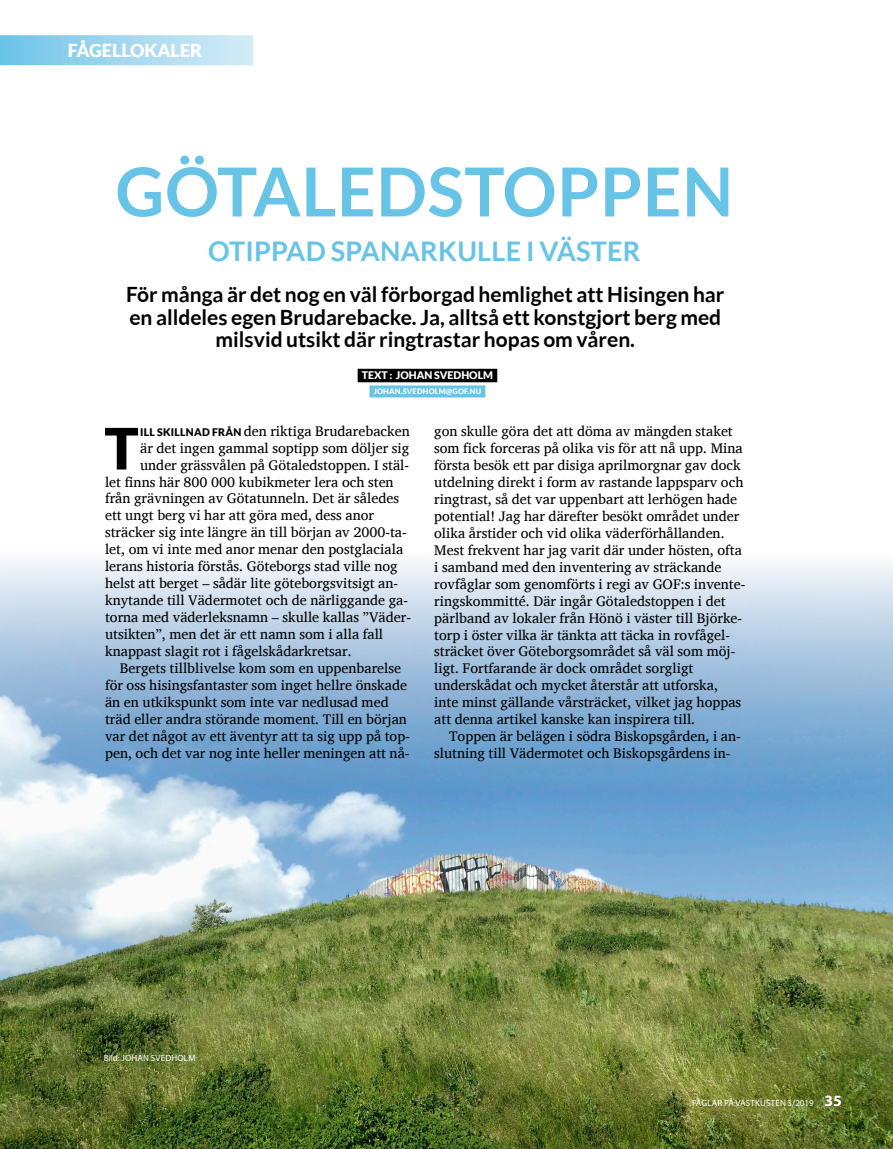
<style>
.page{position:relative;width:893px;height:1149px;background:#fff}
.page>*{position:absolute;margin:0;border:0;box-sizing:border-box;transform-origin:0 0}
.t1{font:700 67.5px "Lato";letter-spacing:.01em;color:#67c4e6}
.t2{font:900 57.15px "Lato";color:#000}
.t3{font:700 27px "Lato";letter-spacing:.01em;color:#67c4e6}
.t4{font:700 21px/22.2px "Lato";color:#000;text-align:center}
.t5{font:900 18px "Lato";color:#fff}
.t6{font:14.25px/17px "Charis SIL";color:#000}
.t7{font:900 10.5px "Lato";color:#fff}
.t8{font:9px "Myriad Pro";letter-spacing:.02em;color:#fff}
.t9{font:900 7.5px "Lato";letter-spacing:.025em;color:#fff}
.s1{font-family:"Lato";font-weight:900;font-size:10.5px}
.s2{font-weight:700;font-size:15.75px}
</style>
<div class="page">
<img style="left:0;top:559px;width:893px;height:589px">
<div style="left:0;top:35px;width:253px;height:30px;background:linear-gradient(to right,#6dc4e7,#d7ecf7)"></div>
<div style="left:358px;top:368px;width:139px;height:14px;background:#000"></div>
<div style="left:370px;top:385px;width:115px;height:12px;background:#67c4e6"></div>
<p class="t5" style="left:68px;top:40px;width:136px">FÅGELLOKALER</p>
<h1 class="t1" style="left:116px;top:153px;width:619px">GÖTALEDSTOPPEN</h1>
<h3 class="t3" style="left:208px;top:235px;width:434px">OTIPPAD SPANARKULLE I VÄSTER</h3>
<h3 class="t4" style="left:126px;top:283px;width:600px">För många är det nog en väl förborgad hemlighet att Hisingen har en alldeles egen Brudarebacke. Ja, alltså ett konstgjort berg med milsvid utsikt där ringtrastar hopas om våren.</h3>
<p class="t7" style="left:362px;top:369px;width:133px">TEXT : JOHAN SVEDHOLM</p>
<p class="t9" style="left:374px;top:387px;width:109px">JOHAN.SVEDHOLM@GOF.NU</p>
<h2 class="t2" style="left:104px;top:415px;width:36px">T</h2>
<p class="t6" style="left:140px;top:422px;width:271px"><span class="s1">ILL SKILLNAD FRÅN</span> den riktiga Brudarebacken</p>
<p class="t6" style="left:434px;top:422px;width:313px">gon skulle göra det att döma av mängden staket som fick forceras på olika vis för att nå upp. Mina första besök ett par disiga aprilmorgnar gav dock utdelning direkt i form av rastande lappsparv och ringtrast, så det var uppenbart att lerhögen hade potential! Jag har därefter besökt området under olika årstider och vid olika väderförhållanden.<br>Mest frekvent har jag varit där under hösten, ofta i samband med den inventering av sträckande rovfåglar som genomförts i regi av GOF:s invente&shy;ringskommitté. Där ingår Götaledstoppen i det pärlband av lokaler från Hönö i väster till Björke&shy;torp i öster vilka är tänkta att täcka in rovfågel&shy;sträcket över Göteborgsområdet så väl som möj&shy;ligt. Fortfarande är dock området sorgligt underskådat och mycket återstår att utforska, inte minst gällande vårsträcket, vilket jag hoppas att denna artikel kanske kan inspirera till.</p>
<p class="t6" style="left:434px;top:727px;width:308px;text-indent:15px">Toppen är belägen i södra Biskopsgården, i an&shy;slutning till Vädermotet och Biskopsgårdens in-</p>
<p class="t6" style="left:140px;top:439px;width:271px">är det ingen gammal soptipp som döljer sig</p>
<p class="t6" style="left:140px;top:456px;width:270px">under grässvålen på Götaledstoppen. I stäl-</p>
<p class="t6" style="left:105px;top:473px;width:290px">let finns här 800 000 kubikmeter lera och sten</p>
<p class="t6" style="left:105px;top:490px;width:296px">från grävningen av Götatunneln. Det är således</p>
<p class="t6" style="left:105px;top:507px;width:271px">ett ungt berg vi har att göra med, dess anor</p>
<p class="t6" style="left:105px;top:524px;width:303px">sträcker sig inte längre än till början av 2000-ta-</p>
<p class="t6" style="left:105px;top:541px;width:300px">let, om vi inte med anor menar den postglaciala</p>
<p class="t6" style="left:105px;top:558px;width:294px">lerans historia förstås. Göteborgs stad ville nog</p>
<p class="t6" style="left:105px;top:575px;width:295px">helst att berget – sådär lite göteborgsvitsigt an-</p>
<p class="t6" style="left:105px;top:592px;width:304px">knytande till Vädermotet och de närliggande ga-</p>
<p class="t6" style="left:105px;top:608px;width:307px">torna med väderleksnamn – skulle kallas ”Väder-</p>
<p class="t6" style="left:105px;top:625px;width:280px">utsikten”, men det är ett namn som i alla fall</p>
<p class="t6" style="left:105px;top:642px;width:248px">knappast slagit rot i fågelskådarkretsar.</p>
<p class="t6" style="left:120px;top:659px;width:283px">Bergets tillblivelse kom som en uppenbarelse</p>
<p class="t6" style="left:105px;top:676px;width:304px">för oss hisingsfantaster som inget hellre önskade</p>
<p class="t6" style="left:105px;top:693px;width:285px">än en utkikspunkt som inte var nedlusad med</p>
<p class="t6" style="left:105px;top:710px;width:303px">träd eller andra störande moment. Till en början</p>
<p class="t6" style="left:105px;top:727px;width:306px">var det något av ett äventyr att ta sig upp på top-</p>
<p class="t6" style="left:105px;top:744px;width:306px">pen, och det var nog inte heller meningen att nå-</p>
<p class="t8" style="left:104px;top:1051px;width:93px">BILD: JOHAN SVEDHOLM</p>
<p class="t8" style="left:692px;top:1097px;width:11px">FÅGLAR</p>
<p class="t8" style="left:724px;top:1097px;width:22px">PÅ VÄSTKUSTEN</p>
<p class="t8" style="left:788px;top:1097px;width:56px">3/2019 <span class="s2">35</span></p>
</div>
